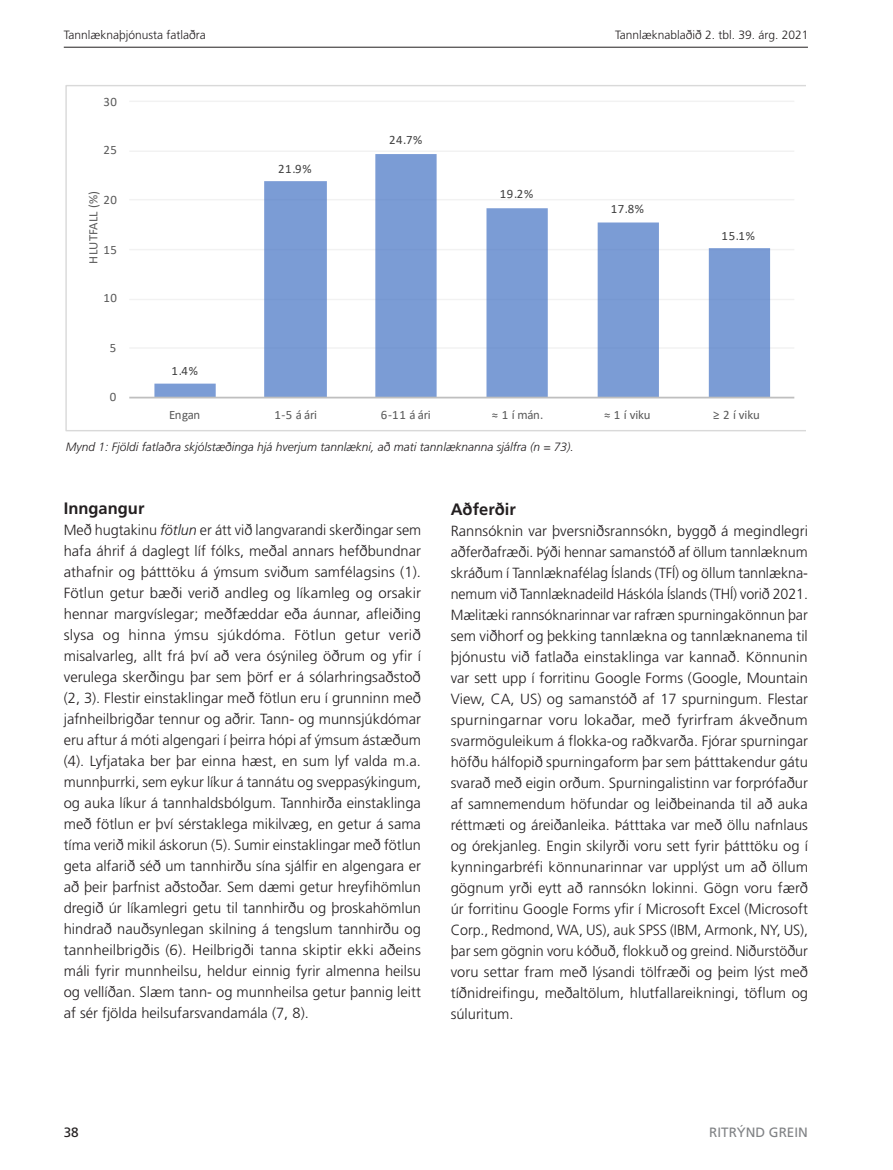
<style>
.page{position:relative;width:893px;height:1170px;background:#fff}
.page>*{position:absolute;margin:0;border:0;box-sizing:border-box;transform-origin:0 0}
.t1{font:700 16.5px "Frutiger LT Std";color:#231f20}
.t2{font:300 14.7px/21px "Frutiger LT Std";color:#231f20;text-align:justify}
.t3{font:13.5px "Frutiger LT Std";color:#808285}
.t4{font:13.5px "Frutiger LT Std";color:#231f20}
.t5{font:12.9px "Calibri";letter-spacing:-.01em;color:#595959}
.t6{font:12.9px "Calibri";letter-spacing:.05em;color:#404040}
.t7{font:12.9px "Calibri";letter-spacing:.025em;color:#595959}
.t8{font:italic 300 12px "Frutiger LT Std";color:#231f20}
.t9{font:300 12px "Frutiger LT Std";color:#231f20}
.s1{font-style:italic}
</style>
<div class="page">
<hr style="left:64px;top:47px;width:744px;height:1px;background:#231f20">
<svg style="left:65px;top:85px;width:740px;height:346px"></svg>
<p class="t9" style="left:64px;top:28px;width:144px">Tannlæknaþjónusta fatlaðra</p>
<p class="t9" style="left:615px;top:28px;width:195px">Tannlæknablaðið 2. tbl. 39. árg. 2021</p>
<p class="t5" style="left:103px;top:92px;width:15px">30</p>
<p class="t5" style="left:103px;top:141px;width:15px">25</p>
<p class="t7" style="left:84px;top:264px;width:74px;rotate:-90deg">HLUTFALL (%)</p>
<p class="t5" style="left:103px;top:191px;width:15px">20</p>
<p class="t5" style="left:103px;top:240px;width:15px">15</p>
<p class="t5" style="left:103px;top:289px;width:15px">10</p>
<p class="t5" style="left:110px;top:339px;width:8px">5</p>
<p class="t5" style="left:110px;top:387px;width:8px">0</p>
<p class="t6" style="left:172px;top:362px;width:28px">1.4%</p>
<p class="t6" style="left:278px;top:159px;width:35px">21.9%</p>
<p class="t6" style="left:389px;top:131px;width:35px">24.7%</p>
<p class="t6" style="left:500px;top:185px;width:35px">19.2%</p>
<p class="t6" style="left:611px;top:199px;width:35px">17.8%</p>
<p class="t6" style="left:721px;top:226px;width:35px">15.1%</p>
<p class="t5" style="left:169px;top:406px;width:32px">Engan</p>
<p class="t5" style="left:274px;top:406px;width:44px">1-5 á ári</p>
<p class="t5" style="left:381px;top:406px;width:51px">6-11 á ári</p>
<p class="t5" style="left:492px;top:406px;width:53px">≈ 1 í mán.</p>
<p class="t5" style="left:604px;top:406px;width:48px">≈ 1 í viku</p>
<p class="t5" style="left:713px;top:406px;width:48px">≥ 2 í viku</p>
<p class="t8" style="left:66px;top:440px;width:509px">Mynd 1: Fjöldi fatlaðra skjólstæðinga hjá hverjum tannlækni, að mati tannlæknanna sjálfra (n = 73).</p>
<p class="t1" style="left:64px;top:498px;width:82px">Inngangur</p>
<p class="t2" style="left:64px;top:519px;width:359px">Með hugtakinu <span class="s1">fötlun</span> er átt við langvarandi skerðingar sem hafa áhrif á daglegt líf fólks, meðal annars hefðbundnar athafnir og þátttöku á ýmsum sviðum samfélagsins (1).<br>Fötlun getur bæði verið andleg og líkamleg og orsakir hennar margvíslegar; meðfæddar eða áunnar, afleiðing slysa og hinna ýmsu sjúkdóma. Fötlun getur verið misalvarleg, allt frá því að vera ósýnileg öðrum og yfir í verulega skerðingu þar sem þörf er á sólarhringsaðstoð (2, 3). Flestir einstaklingar með fötlun eru í grunninn með jafnheilbrigðar tennur og aðrir. Tann- og munnsjúkdómar eru aftur á móti algengari í þeirra hópi af ýmsum ástæðum (4). Lyfjataka ber þar einna hæst, en sum lyf valda m.a. munnþurrki, sem eykur líkur á tannátu og sveppasýkingum, og auka líkur á tannhaldsbólgum. Tannhirða einstaklinga með fötlun er því sérstaklega mikilvæg, en getur á sama tíma verið mikil áskorun (5). Sumir einstaklingar með fötlun geta alfarið séð um tannhirðu sína sjálfir en algengara er að þeir þarfnist aðstoðar. Sem dæmi getur hreyfihömlun dregið úr líkamlegri getu til tannhirðu og þroskahömlun hindrað nauðsynlegan skilning á tengslum tannhirðu og tannheilbrigðis (6). Heilbrigði tanna skiptir ekki aðeins máli fyrir munnheilsu, heldur einnig fyrir almenna heilsu og vellíðan. Slæm tann- og munnheilsa getur þannig leitt af sér fjölda heilsufarsvandamála (7, 8).</p>
<p class="t1" style="left:451px;top:499px;width:67px">Aðferðir</p>
<p class="t2" style="left:451px;top:520px;width:359px">Rannsóknin var þversniðsrannsókn, byggð á megindlegri aðferðafræði. Þýði hennar samanstóð af öllum tannlæknum skráðum í Tannlæknafélag Íslands (TFÍ) og öllum tannlækna&shy;nemum við Tannlæknadeild Háskóla Íslands (THÍ) vorið 2021.<br>Mælitæki rannsóknarinnar var rafræn spurningakönnun þar sem viðhorf og þekking tannlækna og tannlæknanema til þjónustu við fatlaða einstaklinga var kannað. Könnunin var sett upp í forritinu Google Forms (Google, Mountain View, CA, US) og samanstóð af 17 spurningum. Flestar spurningarnar voru lokaðar, með fyrirfram ákveðnum svarmöguleikum á flokka-og raðkvarða. Fjórar spurningar höfðu hálfopið spurningaform þar sem þátttakendur gátu svarað með eigin orðum. Spurningalistinn var forprófaður af samnemendum höfundar og leiðbeinanda til að auka réttmæti og áreiðanleika. Þátttaka var með öllu nafnlaus og órekjanleg. Engin skilyrði voru sett fyrir þátttöku og í kynningarbréfi könnunarinnar var upplýst um að öllum gögnum yrði eytt að rannsókn lokinni. Gögn voru færð úr forritinu Google Forms yfir í Microsoft Excel (Microsoft Corp., Redmond, WA, US), auk SPSS (IBM, Armonk, NY, US), þar sem gögnin voru kóðuð, flokkuð og greind. Niðurstöður voru settar fram með lýsandi tölfræði og þeim lýst með tíðnidreifingu, meðaltölum, hlutfallareikningi, töflum og súluritum.</p>
<p class="t4" style="left:64px;top:1124px;width:17px">38</p>
<p class="t3" style="left:709px;top:1124px;width:100px">RITRÝND GREIN</p>
</div>
